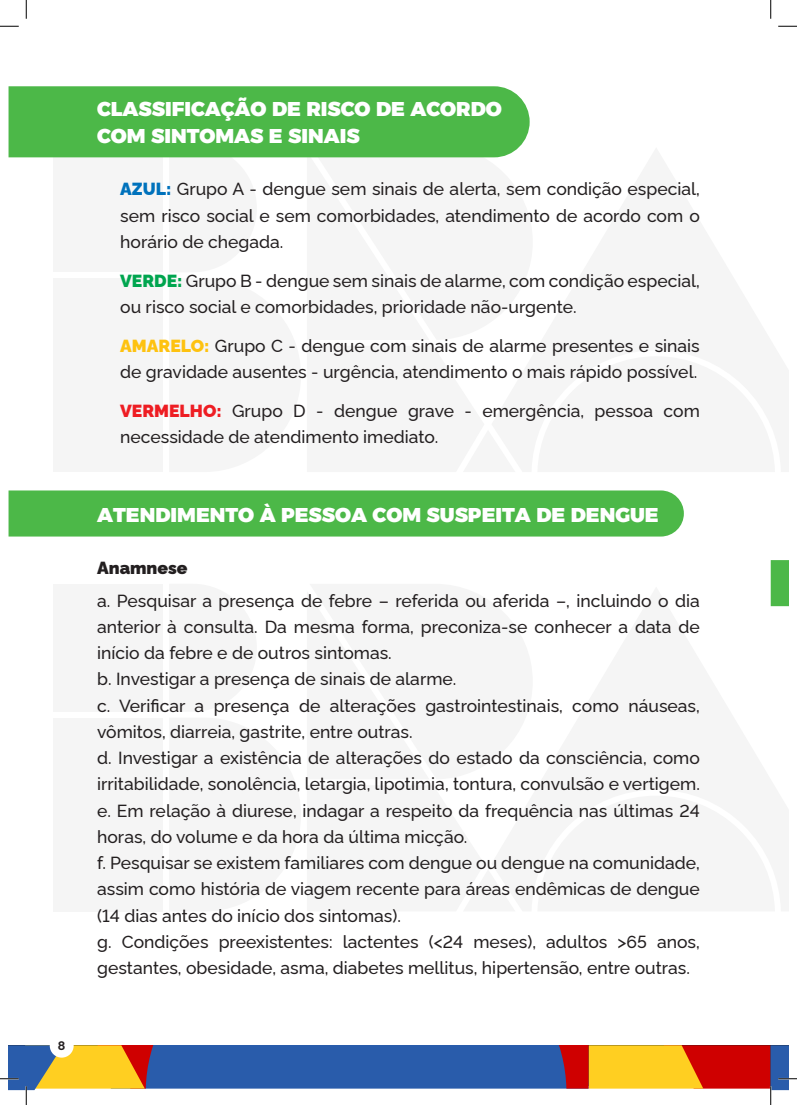
<style>
.page{position:relative;width:797px;height:1105px;background:#fff}
.page>*{position:absolute;margin:0;border:0;box-sizing:border-box;transform-origin:0 0}
.t1{font:20px "Alexandria";color:#fff}
.t2{font:500 17.5px/26.2px "Rawline";color:#231f20}
.t3{font:900 17.5px "Rawline";color:#231f20}
.t4{font:700 12.5px "Rawline";color:#231f20}
.s1{font-weight:900;color:#0072bc}
.s2{font-weight:900;color:#00a54f}
.s3{font-weight:900;color:#fec210}
.s4{font-weight:900;color:#ee1d23}
</style>
<div class="page">
<div style="left:54px;top:278px;width:109px;height:194px;background:#f5f5f5"></div>
<svg style="left:169px;top:157px;width:88px;height:1px"></svg>
<svg style="left:307px;top:157px;width:122px;height:1px"></svg>
<div style="left:54px;top:144px;width:109px;height:128px;background:#f5f5f5"></div>
<div style="left:54px;top:718px;width:109px;height:193px;background:#f5f5f5"></div>
<div style="left:54px;top:584px;width:109px;height:128px;background:#f5f5f5"></div>
<div style="left:9px;top:490px;width:675px;height:46px;background:#4cb848"></div>
<svg style="left:770px;top:560px;width:18px;height:46px"></svg>
<div style="left:9px;top:86px;width:520px;height:71px;background:#4cb848"></div>
<svg style="left:0;top:25px;width:19px;height:2px"></svg>
<svg style="left:778px;top:25px;width:19px;height:2px"></svg>
<svg style="left:25px;top:0;width:2px;height:19px"></svg>
<svg style="left:770px;top:0;width:1px;height:19px"></svg>
<svg style="left:0;top:1045px;width:797px;height:60px"></svg>
<p class="t4" style="left:58px;top:1036px;width:9px">8</p>
<p class="t1" style="left:97px;top:98px;width:406px">CLASSIFICAÇÃO DE RISCO DE ACORDO</p>
<p class="t1" style="left:97px;top:124px;width:264px">COM SINTOMAS E SINAIS</p>
<p class="t2" style="left:120px;top:174px;width:581px;text-align:justify"><span class="s1">AZUL:</span> Grupo A - dengue sem sinais de alerta, sem condição especial, sem risco social e sem comorbidades, atendimento de acordo com o horário de chegada.</p>
<p class="t2" style="left:120px;top:265px;width:581px"><span class="s2">VERDE:</span> Grupo B - dengue sem sinais de alarme, com condição especial, ou risco social e comorbidades, prioridade não-urgente.</p>
<p class="t2" style="left:120px;top:330px;width:581px"><span class="s3">AMARELO:</span> Grupo C - dengue com sinais de alarme presentes e sinais de gravidade ausentes - urgência, atendimento o mais rápido possível.</p>
<p class="t2" style="left:120px;top:395px;width:581px"><span class="s4">VERMELHO:</span> Grupo D - dengue grave - emergência, pessoa com necessidade de atendimento imediato.</p>
<p class="t1" style="left:97px;top:503px;width:563px">ATENDIMENTO À PESSOA COM SUSPEITA DE DENGUE</p>
<p class="t3" style="left:97px;top:554px;width:92px">Anamnese</p>
<p class="t2" style="left:97px;top:585px;width:604px;text-align:justify">a. Pesquisar a presença de febre – referida ou aferida –, incluindo o dia anterior à consulta. Da mesma forma, preconiza-se conhecer a data de início da febre e de outros sintomas.</p>
<p class="t2" style="left:97px;top:664px;width:361px">b. Investigar a presença de sinais de alarme.</p>
<p class="t2" style="left:97px;top:690px;width:604px">c. Verificar a presença de alterações gastrointestinais, como náuseas, vômitos, diarreia, gastrite, entre outras.</p>
<p class="t2" style="left:97px;top:743px;width:604px">d. Investigar a existência de alterações do estado da consciência, como irritabilidade, sonolência, letargia, lipotimia, tontura, convulsão e vertigem.</p>
<p class="t2" style="left:97px;top:795px;width:604px">e. Em relação à diurese, indagar a respeito da frequência nas últimas 24 horas, do volume e da hora da última micção.</p>
<p class="t2" style="left:97px;top:848px;width:604px;text-align:justify">f. Pesquisar se existem familiares com dengue ou dengue na comunidade, assim como história de viagem recente para áreas endêmicas de dengue (14 dias antes do início dos sintomas).</p>
<p class="t2" style="left:97px;top:927px;width:604px">g. Condições preexistentes: lactentes (&lt;24 meses), adultos &gt;65 anos, gestantes, obesidade, asma, diabetes mellitus, hipertensão, entre outras.</p>
</div>
